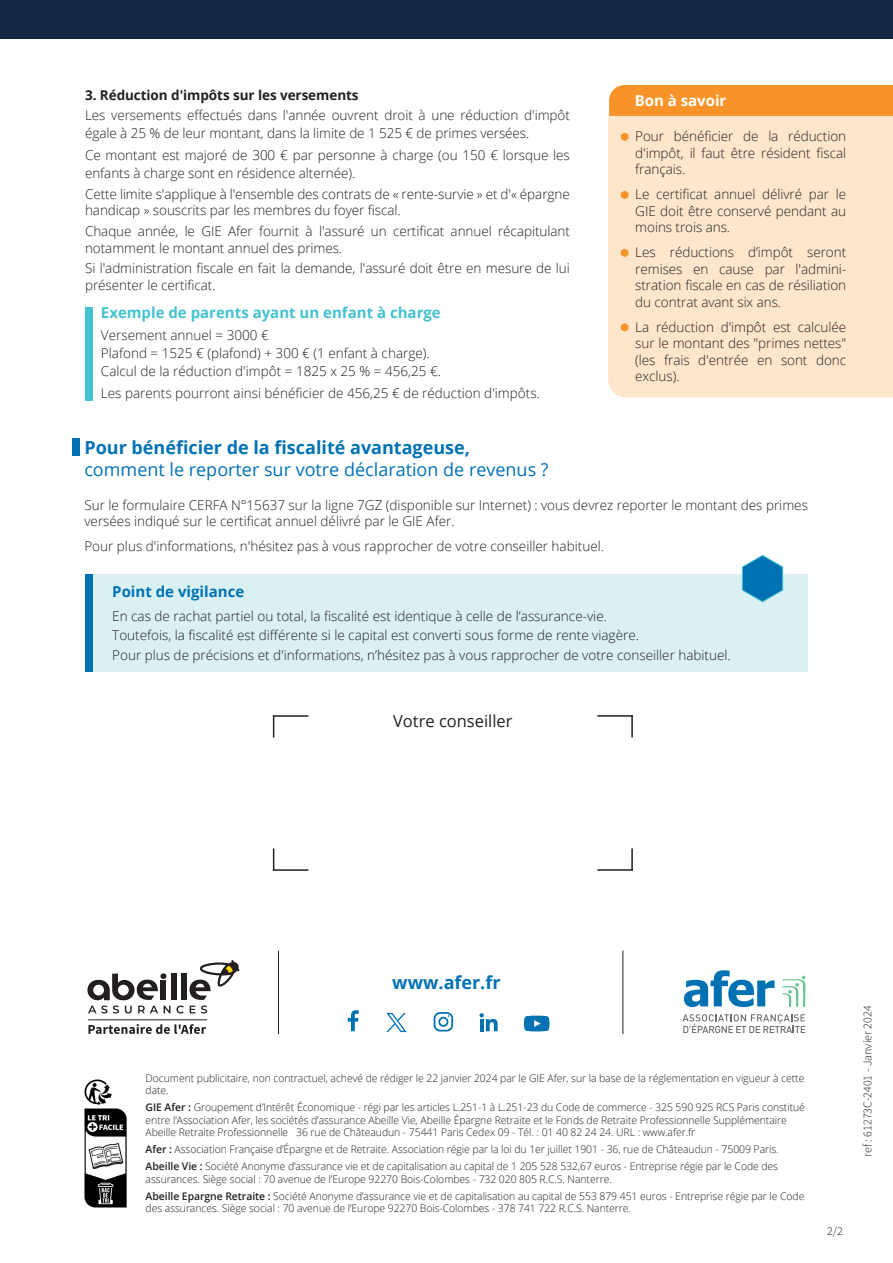
<style>
.page{position:relative;width:893px;height:1263px;background:#fff}
.page>*{position:absolute;margin:0;border:0;box-sizing:border-box;transform-origin:0 0}
.t1{font:700 18px "Open Sans";color:#0072b4}
.t2{font:18px "Open Sans";color:#0072b4}
.t3{font:16.5px "Open Sans";color:#231f20}
.t4{font:700 15px "Open Sans";color:#43c2d1}
.t5{font:700 15px "Open Sans";color:#0072b4}
.t6{font:700 15px "Open Sans";color:#fff}
.t7{font:300 13.5px/16.5px "Open Sans";letter-spacing:-.005em;color:#231f20}
.t8{font:700 13.5px "Open Sans";letter-spacing:-.005em;color:#231f20}
.t9{font:300 12px "Source Sans Pro";color:#231f20}
.t10{font:300 10.5px/12.6px "Open Sans";letter-spacing:-.005em;color:#231f20}
.s1{font-weight:600}
</style>
<div class="page">
<div style="left:0;top:0;width:893px;height:38px;background:#122646"></div>
<svg style="left:273px;top:848px;width:1px;height:21px"></svg>
<hr style="left:273px;top:869px;width:35px;height:2px;background:#231f20">
<hr style="left:597px;top:869px;width:36px;height:2px;background:#231f20">
<hr style="left:631px;top:848px;width:2px;height:23px;background:#231f20">
<hr style="left:631px;top:715px;width:2px;height:22px;background:#231f20">
<hr style="left:597px;top:715px;width:36px;height:2px;background:#231f20">
<hr style="left:273px;top:715px;width:35px;height:2px;background:#231f20">
<svg style="left:273px;top:715px;width:1px;height:22px"></svg>
<svg style="left:684px;top:970px;width:90px;height:37px"></svg>
<svg style="left:782px;top:976px;width:24px;height:31px"></svg>
<svg style="left:682px;top:1014px;width:123px;height:19px"></svg>
<hr style="left:278px;top:951px;width:1px;height:83px;background:#231f20">
<hr style="left:622px;top:951px;width:1px;height:83px;background:#231f20">
<svg style="left:479px;top:1013px;width:19px;height:18px"></svg>
<svg style="left:348px;top:1010px;width:11px;height:21px"></svg>
<svg style="left:433px;top:1012px;width:21px;height:20px"></svg>
<svg style="left:524px;top:1016px;width:25px;height:15px"></svg>
<svg style="left:87px;top:973px;width:84px;height:40px"></svg>
<div style="left:171px;top:973px;width:6px;height:27px;background:#231f20"></div>
<svg style="left:177px;top:960px;width:63px;height:53px"></svg>
<hr style="left:88px;top:1019px;width:119px;height:1px;background:#231f20">
<svg style="left:88px;top:1024px;width:118px;height:10px"></svg>
<img style="left:84px;top:1079px;width:43px;height:129px">
<div style="left:72px;top:438px;width:8px;height:17px;background:#0072b4"></div>
<div style="left:608px;top:113px;width:285px;height:285px;background:#fee6cc"></div>
<svg style="left:621px;top:133px;width:7px;height:8px"></svg>
<svg style="left:621px;top:191px;width:7px;height:8px"></svg>
<svg style="left:621px;top:249px;width:7px;height:8px"></svg>
<svg style="left:621px;top:323px;width:7px;height:9px"></svg>
<svg style="left:609px;top:85px;width:284px;height:31px;background:#f7942a"></svg>
<div style="left:85px;top:574px;width:723px;height:98px;background:#daf0f3"></div>
<div style="left:85px;top:574px;width:8px;height:97px;background:#0072b4"></div>
<div style="left:85px;top:307px;width:8px;height:94px;background:#43c2d1"></div>
<svg style="left:741px;top:555px;width:42px;height:48px"></svg>
<svg style="left:386px;top:1013px;width:21px;height:19px"></svg>
<p class="t8" style="left:85px;top:85px;width:275px">3. Réduction d'impôts sur les versements</p>
<p class="t7" style="left:85px;top:105px;width:486px;line-height:18px">Les versements effectués dans l'année ouvrent droit à une réduction d'impôt égale à 25 % de leur montant, dans la limite de 1 525 € de primes versées.</p>
<p class="t7" style="left:85px;top:146px;width:486px;line-height:18px">Ce montant est majoré de 300 € par personne à charge (ou 150 € lorsque les enfants à charge sont en résidence alternée).</p>
<p class="t7" style="left:85px;top:185px;width:486px">Cette limite s'applique à l'ensemble des contrats de « rente-survie » et d'« épargne handicap » souscrits par les membres du foyer fiscal.</p>
<p class="t7" style="left:85px;top:222px;width:486px">Chaque année, le GIE Afer fournit à l'assuré un certificat annuel récapitulant notamment le montant annuel des primes.</p>
<p class="t7" style="left:85px;top:260px;width:486px">Si l'administration fiscale en fait la demande, l'assuré doit être en mesure de lui présenter le certificat.</p>
<p class="t4" style="left:101px;top:302px;width:341px">Exemple de parents ayant un enfant à charge</p>
<p class="t7" style="left:101px;top:326px;width:342px;line-height:18px">Versement annuel = 3000 €<br>Plafond = 1525 € (plafond) + 300 € (1 enfant à charge).<br>Calcul de la réduction d'impôt = 1825 x 25 % = 456,25 €.</p>
<p class="t7" style="left:101px;top:385px;width:440px">Les parents pourront ainsi bénéficier de 456,25 € de réduction d'impôts.</p>
<p class="t6" style="left:635px;top:90px;width:93px">Bon à savoir</p>
<p class="t7" style="left:635px;top:128px;width:212px;text-align:justify">Pour bénéficier de la réduction d'impôt, il faut être résident fiscal français.</p>
<p class="t7" style="left:635px;top:186px;width:212px;text-align:justify">Le certificat annuel délivré par le GIE doit être conservé pendant au moins trois ans.</p>
<p class="t7" style="left:635px;top:244px;width:212px;text-align:justify">Les réductions d’impôt seront remises en cause par l'admini&shy;stration fiscale en cas de résiliation du contrat avant six ans.</p>
<p class="t7" style="left:635px;top:318px;width:212px;text-align:justify">La réduction d'impôt est calculée sur le montant des "primes nettes" (les frais d'entrée en sont donc exclus).</p>
<h1 class="t1" style="left:84px;top:434px;width:387px">Pour bénéficier de la fiscalité avantageuse,</h1>
<h1 class="t2" style="left:84px;top:457px;width:466px">comment le reporter sur votre déclaration de revenus ?</h1>
<p class="t7" style="left:84px;top:496px;width:725px">Sur le formulaire CERFA N°15637 sur la ligne 7GZ (disponible sur Internet) : vous devrez reporter le montant des primes versées indiqué sur le certificat annuel délivré par le GIE Afer.</p>
<p class="t7" style="left:84px;top:538px;width:521px">Pour plus d'informations, n'hésitez pas à vous rapprocher de votre conseiller habituel.</p>
<p class="t5" style="left:112px;top:581px;width:134px">Point de vigilance</p>
<p class="t7" style="left:112px;top:606px;width:620px;line-height:19.5px">En cas de rachat partiel ou total, la fiscalité est identique à celle de l’assurance-vie.<br>Toutefois, la fiscalité est différente si le capital est converti sous forme de rente viagère.<br>Pour plus de précisions et d'informations, n’hésitez pas à vous rapprocher de votre conseiller habituel.</p>
<p class="t3" style="left:393px;top:710px;width:121px">Votre conseiller</p>
<h1 class="t1" style="left:392px;top:970px;width:110px">www.afer.fr</h1>
<p class="t10" style="left:146px;top:1071px;width:660px">Document publicitaire, non contractuel, achevé de rédiger le 22 janvier 2024 par le GIE Afer, sur la base de la réglementation en vigueur à cette date.</p>
<p class="t10" style="left:146px;top:1101px;width:661px"><span class="s1">GIE Afer :</span> Groupement d’Intérêt Économique - régi par les articles L.251-1 à L.251-23 du Code de commerce - 325 590 925 RCS Paris constitué entre l’Association Afer, les sociétés d’assurance Abeille Vie, Abeille Épargne Retraite et le Fonds de Retraite Professionnelle Supplémentaire<br>Abeille Retraite Professionnelle 36 rue de Châteaudun - 75441 Paris Cedex 09 - Tél. : 01 40 82 24 24. URL : www.afer.fr</p>
<p class="t10" style="left:146px;top:1141px;width:634px;line-height:16.8px"><span class="s1">Afer :</span> Association Française d’Épargne et de Retraite. Association régie par la loi du 1er juillet 1901 - 36, rue de Châteaudun - 75009 Paris.<br><span class="s1">Abeille Vie :</span> Société Anonyme d’assurance vie et de capitalisation au capital de 1 205 528 532,67 euros - Entreprise régie par le Code des</p>
<p class="t10" style="left:146px;top:1170px;width:660px;line-height:16.8px">assurances. Siège social : 70 avenue de l’Europe 92270 Bois-Colombes - 732 020 805 R.C.S. Nanterre.<br><span class="s1">Abeille Epargne Retraite :</span> Société Anonyme d’assurance vie et de capitalisation au capital de 553 879 451 euros - Entreprise régie par le Code</p>
<p class="t10" style="left:146px;top:1202px;width:487px">des assurances. Siège social : 70 avenue de l’Europe 92270 Bois-Colombes - 378 741 722 R.C.S. Nanterre.</p>
<p class="t9" style="left:860px;top:1157px;width:153px;rotate:-90deg">ref : 61273C-2401 - Janvier 2024</p>
<p class="t9" style="left:827px;top:1224px;width:17px">2/2</p>
</div>
